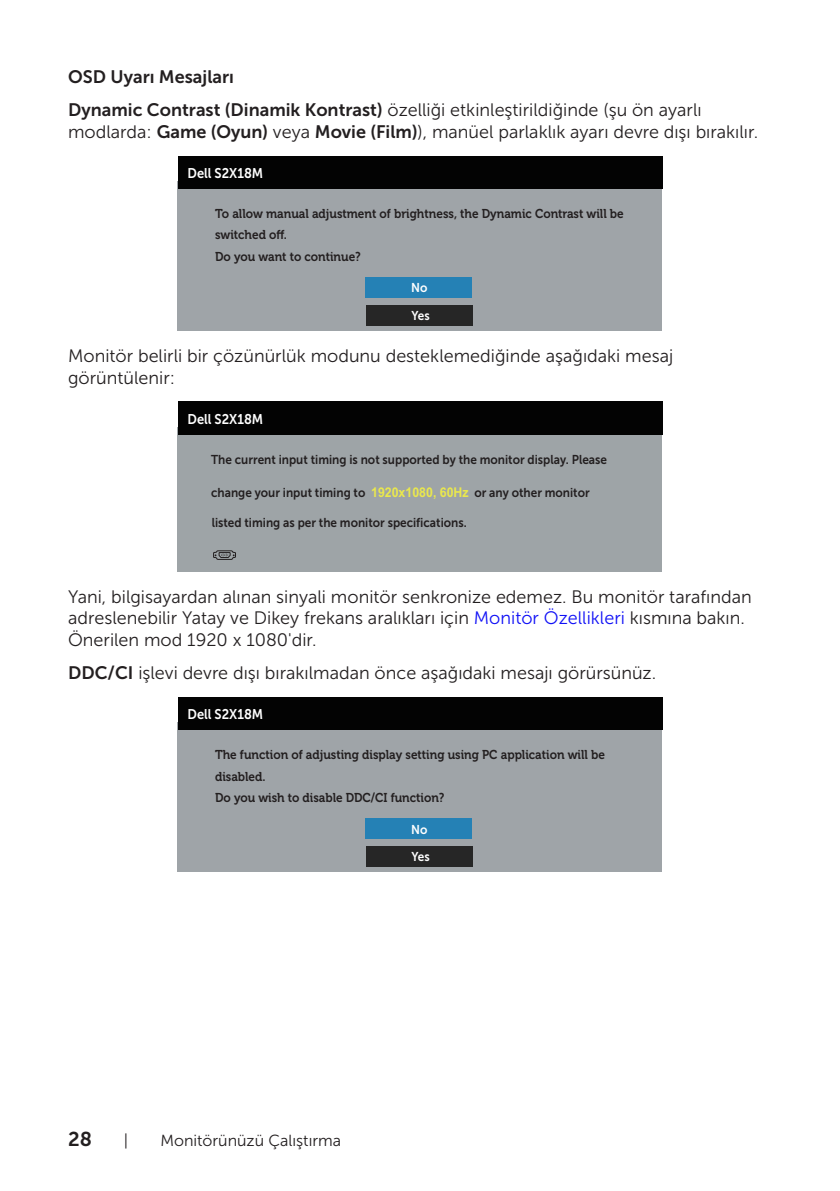
<style>
.page{position:relative;width:840px;height:1191px;background:#fff}
.page>*{position:absolute;margin:0;border:0;box-sizing:border-box;transform-origin:0 0}
.t1{font:20px "Museo Sans For Dell 700";color:#231f20}
.text{font:18px/21.6px "Museo Sans For Dell 300";color:#231f20}
.text-2{font:18px "Museo Sans For Dell 700";color:#231f20}
.t2{font:16px "Museo Sans For Dell 300";color:#231f20}
.t3{font:14px "Museo Sans For Dell 700";color:#fff;scale:.92 1}
.t4{font:700 12.8px/21.6px "Museo For Dell";color:#231f20;scale:.92 1}
.t5{font:12.8px "Museo Sans For Dell 700";color:#231f20;scale:.92 1}
.t6{font:12.8px/27.2px "Museo Sans For Dell 700";color:#fff;scale:.92 1}
.s1{font-family:"Museo Sans For Dell 700"}
.s2{font-family:"Arial";font-weight:700;font-size:13.4px;color:#eae84d}
.s3{color:#1111f6}
</style>
<div class="page">
<div style="left:177px;top:181px;width:485px;height:149px;background:#9fa4a8"></div>
<div style="left:178px;top:156px;width:484px;height:32px;background:#030303"></div>
<div style="left:365px;top:277px;width:107px;height:21px;background:#2581b5"></div>
<div style="left:365px;top:305px;width:107px;height:21px;background:#262626"></div>
<div style="left:177px;top:427px;width:485px;height:144px;background:#9ea4a7"></div>
<div style="left:178px;top:401px;width:484px;height:33px;background:#030303"></div>
<svg style="left:213px;top:550px;width:23px;height:10px"></svg>
<div style="left:177px;top:722px;width:485px;height:149px;background:#9fa4a8"></div>
<div style="left:178px;top:696px;width:484px;height:33px;background:#030303"></div>
<div style="left:365px;top:818px;width:107px;height:20px;background:#2581b5"></div>
<div style="left:365px;top:846px;width:107px;height:20px;background:#262626"></div>
<p class="text-2" style="left:68px;top:67px;width:167px">OSD Uyarı Mesajları</p>
<p class="text" style="left:68px;top:99px;width:691px"><span class="s1">Dynamic Contrast (Dinamik Kontrast)</span> özelliği etkinleştirildiğinde (şu ön ayarlı modlarda: <span class="s1">Game (Oyun)</span> veya <span class="s1">Movie (Film)</span>), manüel parlaklık ayarı devre dışı bırakılır.</p>
<p class="t3" style="left:187px;top:165px;width:84px">Dell S2X18M</p>
<p class="t4" style="left:215px;top:202px;width:445px">To allow manual adjustment of brightness, the Dynamic Contrast will be</p>
<p class="t4" style="left:215px;top:224px;width:160px">switched off.<br>Do you want to continue?</p>
<p class="t6" style="left:411px;top:274px;width:22px">No<br>Yes</p>
<p class="text" style="left:68px;top:345px;width:606px">Monitör belirli bir çözünürlük modunu desteklemediğinde aşağıdaki mesaj görüntülenir:</p>
<p class="t3" style="left:187px;top:411px;width:84px">Dell S2X18M</p>
<p class="t5" style="left:211px;top:453px;width:431px">The current input timing is not supported by the monitor display. Please</p>
<p class="t5" style="left:211px;top:485px;width:413px">change your input timing to <span class="s2">1920x1080, 60Hz</span> or any other monitor</p>
<p class="t5" style="left:211px;top:516px;width:278px">listed timing as per the monitor specifications.</p>
<p class="text" style="left:68px;top:586px;width:684px">Yani, bilgisayardan alınan sinyali monitör senkronize edemez. Bu monitör tarafından adreslenebilir Yatay ve Dikey frekans aralıkları için <span class="s3">Monitör Özellikleri</span> kısmına bakın.<br>Önerilen mod 1920 x 1080'dir.</p>
<p class="text" style="left:68px;top:662px;width:589px"><span class="s1">DDC/CI</span> işlevi devre dışı bırakılmadan önce aşağıdaki mesajı görürsünüz.</p>
<p class="t3" style="left:187px;top:706px;width:84px">Dell S2X18M</p>
<p class="t4" style="left:215px;top:743px;width:425px">The function of adjusting display setting using PC application will be</p>
<p class="t4" style="left:215px;top:765px;width:251px">disabled.<br>Do you wish to disable DDC/CI function?</p>
<p class="t6" style="left:411px;top:815px;width:22px">No<br>Yes</p>
<p class="t1" style="left:68px;top:1127px;width:25px">28</p>
<p class="t2" style="left:124px;top:1131px;width:6px">|</p>
<p class="t2" style="left:160px;top:1131px;width:182px">Monitörünüzü Çalıştırma</p>
</div>
